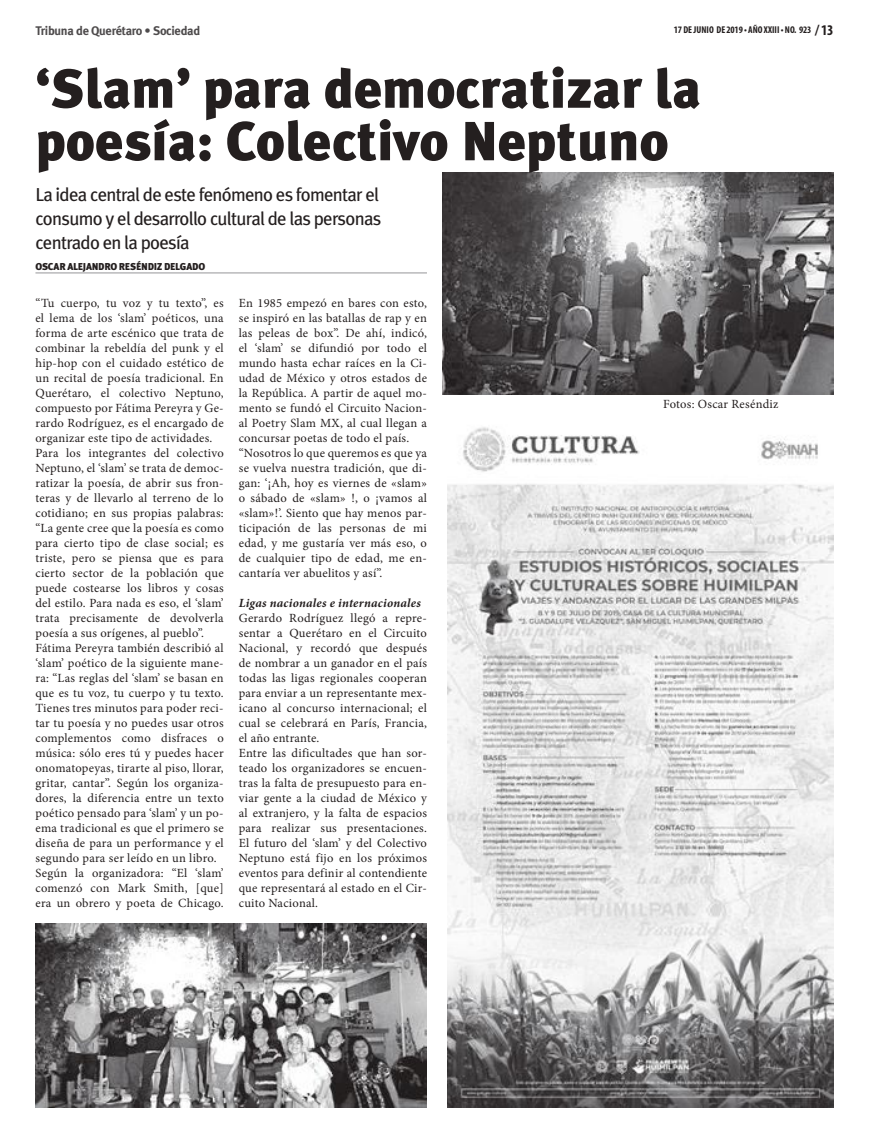
<style>
.page{position:relative;width:869px;height:1141px;background:#fff}
.page>*{position:absolute;margin:0;border:0;box-sizing:border-box;transform-origin:0 0}
.t1{font:900 55px/52.5px "Meta Plus";color:#241f1f}
.t2{font:18.75px/23.8px "Meta Plus";letter-spacing:-.04em;color:#241f1f}
.t3{font:12.5px/15px "Minion Pro";letter-spacing:.02em;color:#241f1f}
.t4{font:italic 700 12.5px "Minion Pro";letter-spacing:.015em;color:#241f1f}
.t5{font:700 12.5px "Meta Plus";letter-spacing:-.025em;color:#4e4b4c}
.t6{font:900 10px "Meta Plus Lining";letter-spacing:-.02em;color:#241f1f}
.t7{font:700 condensed 9.88px "Myriad Pro";color:#241f1f}
.s1{font-size:15px}
.s2{font-size:14.88px}
</style>
<div class="page">
<img style="left:447px;top:427px;width:386px;height:680px">
<img style="left:442px;top:173px;width:391px;height:221px">
<img style="left:35px;top:923px;width:392px;height:184px">
<hr style="left:35px;top:272px;width:392px;height:1px;background:#969698">
<p class="t7" style="left:673px;top:24px;width:161px">17 DE JUNIO DE 2019 • AÑO XXIII • NO. 923 <span class="s1">/</span><span class="s2">13</span></p>
<p class="t5" style="left:35px;top:24px;width:166px">Tribuna de Querétaro • Sociedad</p>
<h1 class="t1" style="left:35px;top:62px;width:666px">‘Slam’ para democratizar la poesía: Colectivo Neptuno</h1>
<h2 class="t2" style="left:35px;top:183px;width:347px">La idea central de este fenómeno es fomentar el consumo y el desarrollo cultural de las personas centrado en la poesía</h2>
<p class="t6" style="left:35px;top:260px;width:171px">OSCAR ALEJANDRO RESÉNDIZ DELGADO</p>
<p class="t3" style="left:35px;top:295px;width:190px">“Tu cuerpo, tu voz y tu texto”, es el lema de los ‘slam’ poéticos, una forma de arte escénico que trata de combinar la rebeldía del punk y el hip-hop con el cuidado estético de un recital de poesía tradicional. En Querétaro, el colectivo Neptuno, compuesto por Fátima Pereyra y Ge&shy;rardo Rodríguez, es el encargado de organizar este tipo de actividades.<br>Para los integrantes del colectivo Neptuno, el ‘slam’ se trata de democ&shy;ratizar la poesía, de abrir sus fron&shy;teras y de llevarlo al terreno de lo cotidiano; en sus propias palabras: “La gente cree que la poesía es como para cierto tipo de clase social; es triste, pero se piensa que es para cierto sector de la población que puede costearse los libros y cosas del estilo. Para nada es eso, el ‘slam’ trata precisamente de devolverla poesía a sus orígenes, al pueblo”.<br>Fátima Pereyra también describió al ‘slam’ poético de la siguiente mane&shy;ra: “Las reglas del ‘slam’ se basan en que es tu voz, tu cuerpo y tu texto.<br>Tienes tres minutos para poder reci&shy;tar tu poesía y no puedes usar otros complementos como disfraces o música: sólo eres tú y puedes hacer onomatopeyas, tirarte al piso, llorar, gritar, cantar”. Según los organiza&shy;dores, la diferencia entre un texto poético pensado para ‘slam’ y un po&shy;ema tradicional es que el primero se diseña de para un performance y el segundo para ser leído en un libro.<br>Según la organizadora: “El ‘slam’ comenzó con Mark Smith, [que] era un obrero y poeta de Chicago.</p>
<p class="t3" style="left:238px;top:295px;width:190px">En 1985 empezó en bares con esto, se inspiró en las batallas de rap y en las peleas de box”. De ahí, indicó, el ‘slam’ se difundió por todo el mundo hasta echar raíces en la Ci&shy;udad de México y otros estados de la República. A partir de aquel mo&shy;mento se fundó el Circuito Nacion&shy;al Poetry Slam MX, al cual llegan a concursar poetas de todo el país. “Nosotros lo que queremos es que ya se vuelva nuestra tradición, que di&shy;gan: ‘¡Ah, hoy es viernes de «slam» o sábado de «slam» !, o ¡vamos al «slam»!’. Siento que hay menos par&shy;ticipación de las personas de mi edad, y me gustaría ver más eso, o de cualquier tipo de edad, me en&shy;cantaría ver abuelitos y así”.</p>
<p class="t4" style="left:238px;top:594px;width:183px">Ligas nacionales e internacionales</p>
<p class="t3" style="left:238px;top:610px;width:190px">Gerardo Rodríguez llegó a repre&shy;sentar a Querétaro en el Circuito Nacional, y recordó que después de nombrar a un ganador en el país todas las ligas regionales cooperan para enviar a un representante mex&shy;icano al concurso internacional; el cual se celebrará en París, Francia, el año entrante.<br>Entre las dificultades que han sor&shy;teado los organizadores se encuen&shy;tras la falta de presupuesto para en&shy;viar gente a la ciudad de México y al extranjero, y la falta de espacios para realizar sus presentaciones.<br>El futuro del ‘slam’ y del Colectivo Neptuno está fijo en los próximos eventos para definir al contendiente que representará al estado en el Cir&shy;cuito Nacional.</p>
<p class="t3" style="left:662px;top:396px;width:117px">Fotos: Oscar Reséndiz</p>
</div>
